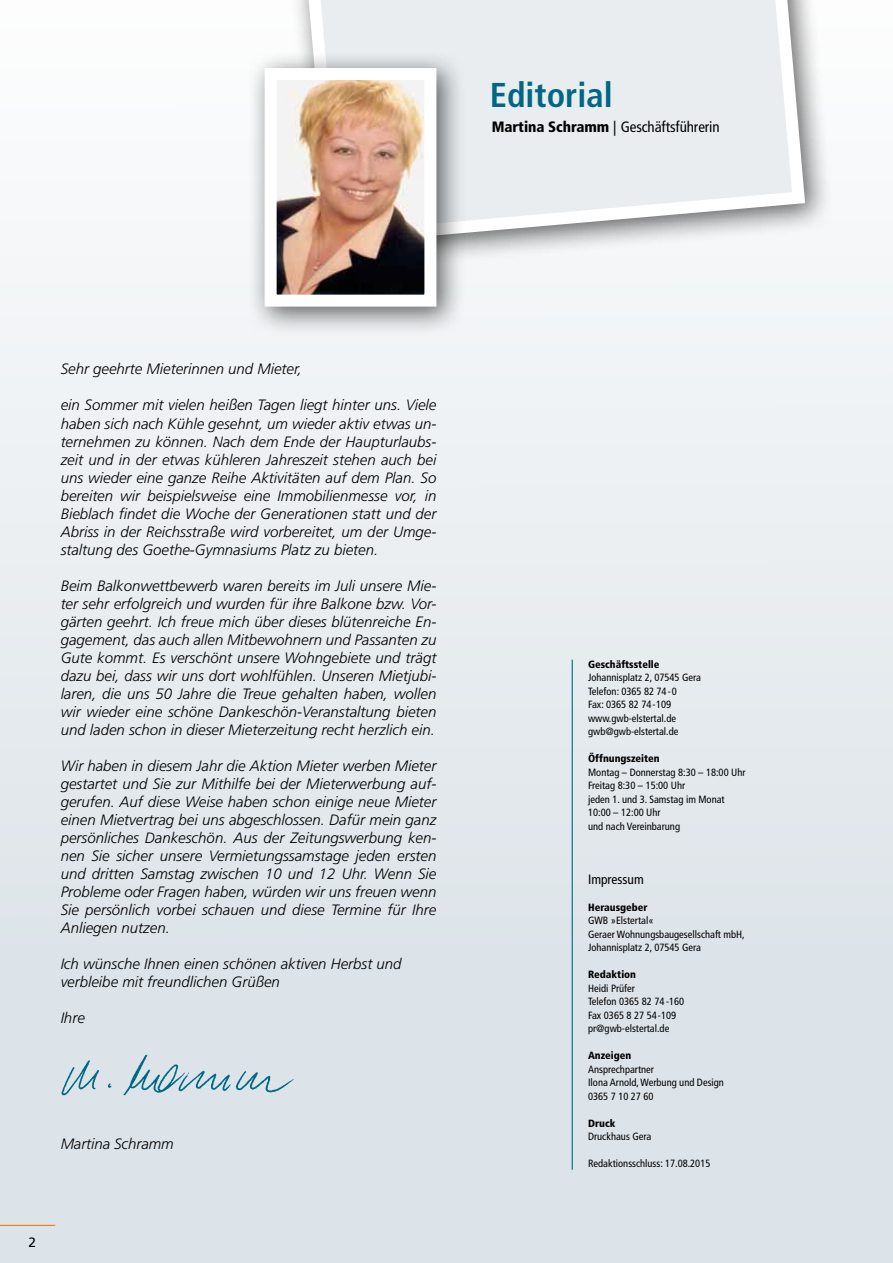
<style>
.page{position:relative;width:893px;height:1263px;background:#fff}
.page>*{position:absolute;margin:0;border:0;box-sizing:border-box;transform-origin:0 0}
.t1{font:700 condensed 34.5px "Frutiger";color:#006884}
.t2{font:italic 300 15px/18px "Frutiger";color:#000;text-align:justify}
.t3{font:condensed 15px "Frutiger";letter-spacing:-.005em;color:#000}
.t4{font:condensed 13.5px "Frutiger";color:#000}
.t5{font:13.5px "Frutiger";color:#000}
.t6{font:condensed 10.5px/13.5px "Frutiger";color:#000}
.t7{font:900 condensed 10.5px "Frutiger";color:#000}
.s1{font-weight:900}
</style>
<div class="page">
<div style="left:0;top:0;width:893px;height:1263px;background:linear-gradient(to bottom,#fbfcfc,#d7dfe5)"></div>
<div style="left:290px;top:0;width:544px;height:273px;background:#000;opacity:.6"></div>
<svg style="left:300px;top:0;width:512px;height:251px;background:#e6e9eb"></svg>
<div style="left:247px;top:50px;width:219px;height:286px;background:#000;opacity:.6"></div>
<img style="left:278px;top:81px;width:145px;height:213px">
<div style="left:265px;top:68px;width:171px;height:239px;border:12px solid #fff"></div>
<img style="left:61px;top:1042px;width:239px;height:71px">
<hr style="left:572px;top:660px;width:1px;height:510px;background:#006884">
<hr style="left:0;top:1225px;width:55px;height:1px;background:#ed7713">
<h1 class="t1" style="left:490px;top:74px;width:124px">Editorial</h1>
<p class="t3" style="left:492px;top:118px;width:229px"><span class="s1">Martina Schramm</span> | Geschäftsführerin</p>
<p class="t2" style="left:61px;top:360px;width:243px">Sehr geehrte Mieterinnen und Mieter,</p>
<p class="t2" style="left:61px;top:396px;width:377px">ein Sommer mit vielen heißen Tagen liegt hinter uns. Viele haben sich nach Kühle gesehnt, um wieder aktiv etwas un&shy;ternehmen zu können. Nach dem Ende der Haupturlaubs&shy;zeit und in der etwas kühleren Jahreszeit stehen auch bei uns wieder eine ganze Reihe Aktivitäten auf dem Plan. So bereiten wir beispielsweise eine Immobilienmesse vor, in Bieblach findet die Woche der Generationen statt und der Abriss in der Reichsstraße wird vorbereitet, um der Umge&shy;staltung des Goethe-Gymnasiums Platz zu bieten.</p>
<p class="t2" style="left:61px;top:576px;width:377px">Beim Balkonwettbewerb waren bereits im Juli unsere Mie&shy;ter sehr erfolgreich und wurden für ihre Balkone bzw. Vor&shy;gärten geehrt. Ich freue mich über dieses blütenreiche En&shy;gagement, das auch allen Mitbewohnern und Passanten zu Gute kommt. Es verschönt unsere Wohngebiete und trägt dazu bei, dass wir uns dort wohlfühlen. Unseren Mietjubi&shy;laren, die uns 50 Jahre die Treue gehalten haben, wollen wir wieder eine schöne Dankeschön-Veranstaltung bieten und laden schon in dieser Mieterzeitung recht herzlich ein.</p>
<p class="t2" style="left:61px;top:756px;width:377px">Wir haben in diesem Jahr die Aktion Mieter werben Mieter gestartet und Sie zur Mithilfe bei der Mieterwerbung auf&shy;gerufen. Auf diese Weise haben schon einige neue Mieter einen Mietvertrag bei uns abgeschlossen. Dafür mein ganz persönliches Dankeschön. Aus der Zeitungswerbung ken&shy;nen Sie sicher unsere Vermietungssamstage jeden ersten und dritten Samstag zwischen 10 und 12 Uhr. Wenn Sie Probleme oder Fragen haben, würden wir uns freuen wenn Sie persönlich vorbei schauen und diese Termine für Ihre Anliegen nutzen.</p>
<p class="t2" style="left:61px;top:954px;width:342px">Ich wünsche Ihnen einen schönen aktiven Herbst und verbleibe mit freundlichen Grüßen</p>
<p class="t2" style="left:61px;top:1008px;width:26px">Ihre</p>
<p class="t2" style="left:61px;top:1134px;width:115px">Martina Schramm</p>
<p class="t5" style="left:28px;top:1234px;width:9px">2</p>
<p class="t7" style="left:588px;top:658px;width:73px">Geschäftsstelle</p>
<p class="t6" style="left:588px;top:671px;width:115px">Johannisplatz 2, 07545 Gera<br>Telefon: 0365 82 74-0<br>Fax: 0365 82 74-109 www.gwb-elstertal.de gwb@gwb-elstertal.de</p>
<p class="t7" style="left:588px;top:752px;width:73px">Öffnungszeiten</p>
<p class="t6" style="left:588px;top:765px;width:159px">Montag – Donnerstag 8:30 – 18:00 Uhr<br>Freitag 8:30 – 15:00 Uhr<br>jeden 1. und 3. Samstag im Monat<br>10:00 – 12:00 Uhr<br>und nach Vereinbarung</p>
<p class="t4" style="left:588px;top:871px;width:57px">Impressum</p>
<p class="t7" style="left:588px;top:901px;width:61px">Herausgeber</p>
<p class="t6" style="left:588px;top:914px;width:158px">GWB »Elstertal«<br>Geraer Wohnungsbaugesellschaft mbH,<br>Johannisplatz 2, 07545 Gera</p>
<p class="t7" style="left:588px;top:968px;width:50px">Redaktion</p>
<p class="t6" style="left:588px;top:981px;width:98px">Heidi Prüfer<br>Telefon 0365 82 74 -160<br>Fax 0365 8 27 54-109 pr@gwb-elstertal.de</p>
<p class="t7" style="left:588px;top:1049px;width:45px">Anzeigen</p>
<p class="t6" style="left:588px;top:1062px;width:137px">Ansprechpartner<br>Ilona Arnold, Werbung und Design<br>0365 7 10 27 60</p>
<p class="t7" style="left:588px;top:1117px;width:29px">Druck</p>
<p class="t6" style="left:588px;top:1130px;width:65px">Druckhaus Gera</p>
<p class="t6" style="left:588px;top:1157px;width:124px">Redaktionsschluss: 17.08.2015</p>
</div>
